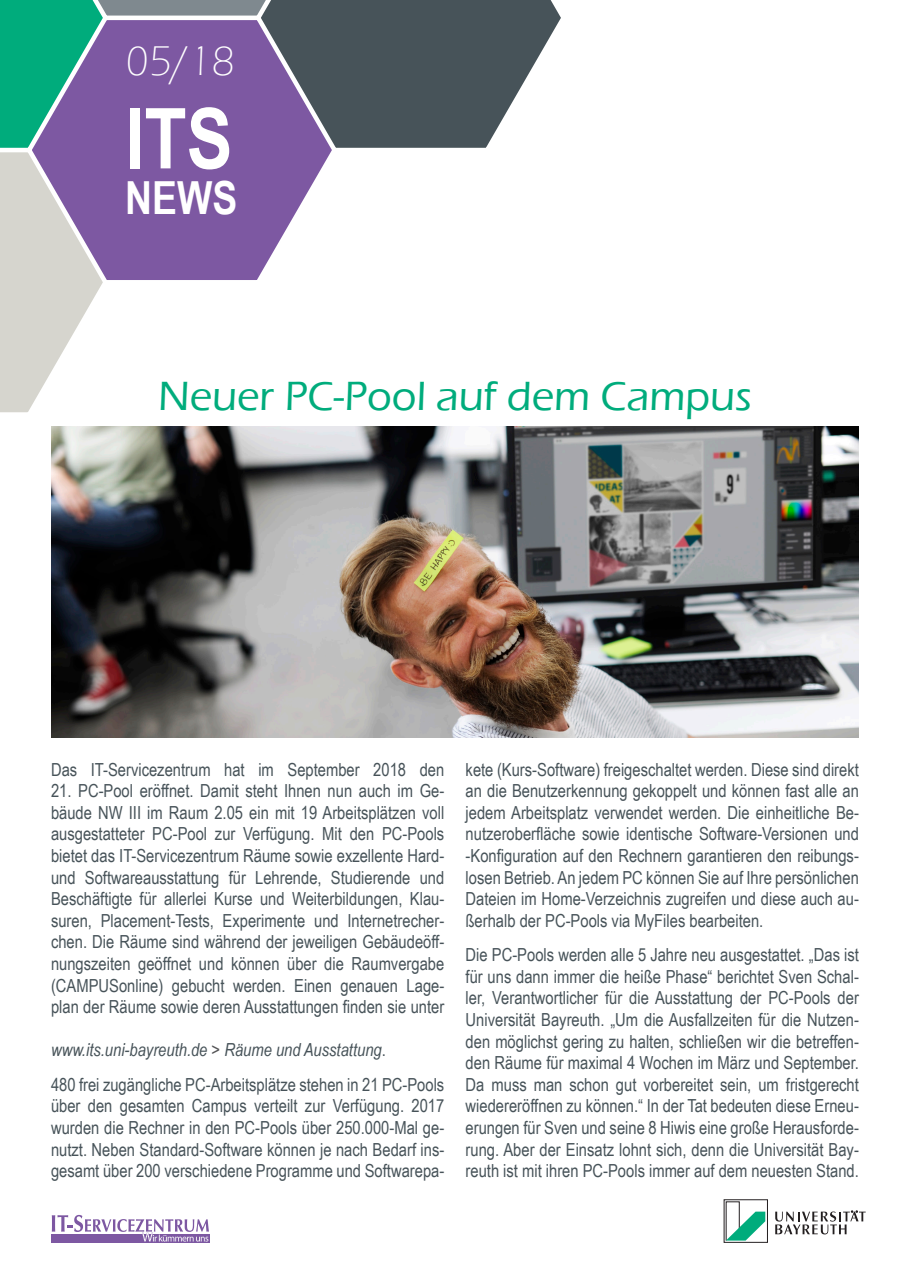
<style>
.page{position:relative;width:910px;height:1280px;background:#fff}
.page>*{position:absolute;margin:0;border:0;box-sizing:border-box;transform-origin:0 0}
.t1{font:700 84px "Arial Narrow";color:#fff}
.t2{font:700 45.6px "Arial Narrow";color:#fff}
.t3{font:300 42.75px "Eras ITC";color:#fff}
.t4{font:500 42px "Eras ITC";color:#00ac7c}
.Fließtext{font:18px/21.6px "Arial Narrow";color:#475359;text-align:justify}
.Fließtext-2{font:italic 18px "Arial Narrow";color:#475359}
.s1{color:#535355}
.s2{font-style:normal}
</style>
<div class="page">
<svg style="left:0;top:0;width:561px;height:413px"></svg>
<img style="left:51px;top:426px;width:808px;height:312px">
<div style="left:51px;top:1234px;width:158px;height:9px;background:#7d58a2"></div>
<svg style="left:52px;top:1215px;width:157px;height:27px"></svg>
<svg style="left:726px;top:1201px;width:39px;height:39px"></svg>
<div style="left:724px;top:1199px;width:44px;height:43px;border:1px solid #231f20"></div>
<svg style="left:775px;top:1211px;width:91px;height:23px"></svg>
<p class="t3" style="left:126px;top:38px;width:110px">05/18</p>
<p class="t1" style="left:125px;top:75px;width:109px">ITS</p>
<p class="t2" style="left:125px;top:163px;width:114px">NEWS</p>
<p class="t4" style="left:158px;top:372px;width:595px">Neuer PC-Pool auf dem Campus</p>
<p class="Fließtext" style="left:51px;top:758px;width:395px">Das IT-Servicezentrum hat im September 2018 den</p>
<p class="Fließtext" style="left:51px;top:779px;width:395px">21. PC-Pool eröffnet. Damit steht Ihnen nun auch im Ge&shy;bäude NW III im Raum 2.05 ein mit 19 Arbeitsplätzen voll ausgestatteter PC-Pool zur Verfügung. Mit den PC-Pools bietet das IT-Servicezentrum Räume sowie exzellente Hard&shy;und Softwareausstattung für Lehrende, Studierende und Beschäftigte für allerlei Kurse und Weiterbildungen, Klau&shy;suren, Placement-Tests, Experimente und Internetrecher&shy;chen. Die Räume sind während der jeweiligen Gebäudeöff&shy;nungszeiten geöffnet und können über die Raumvergabe (CAMPUSonline) gebucht werden. Einen genauen Lage&shy;plan der Räume sowie deren Ausstattungen finden sie unter</p>
<p class="Fließtext-2" style="left:51px;top:1037px;width:336px">www.its.uni-bayreuth.de <span class="s1">&gt;</span> Räume und Ausstattung<span class="s2">.</span></p>
<p class="Fließtext" style="left:51px;top:1073px;width:395px">480 frei zugängliche PC-Arbeitsplätze stehen in 21 PC-Pools über den gesamten Campus verteilt zur Verfügung. 2017 wurden die Rechner in den PC-Pools über 250.000-Mal ge&shy;nutzt. Neben Standard-Software können je nach Bedarf ins&shy;gesamt über 200 verschiedene Programme und Softwarepa-</p>
<p class="Fließtext" style="left:466px;top:758px;width:395px">kete (Kurs-Software) freigeschaltet werden. Diese sind direkt an die Benutzerkennung gekoppelt und können fast alle an jedem Arbeitsplatz verwendet werden. Die einheitliche Be&shy;nutzeroberfläche sowie identische Software-Versionen und -Konfiguration auf den Rechnern garantieren den reibungs&shy;losen Betrieb. An jedem PC können Sie auf Ihre persönlichen Dateien im Home-Verzeichnis zugreifen und diese auch au&shy;ßerhalb der PC-Pools via MyFiles bearbeiten.</p>
<p class="Fließtext" style="left:466px;top:943px;width:395px">Die PC-Pools werden alle 5 Jahre neu ausgestattet. „Das ist für uns dann immer die heiße Phase“ berichtet Sven Schal&shy;ler, Verantwortlicher für die Ausstattung der PC-Pools der Universität Bayreuth. „Um die Ausfallzeiten für die Nutzen&shy;den möglichst gering zu halten, schließen wir die betreffen&shy;den Räume für maximal 4 Wochen im März und September.<br>Da muss man schon gut vorbereitet sein, um fristgerecht wiedereröffnen zu können.“ In der Tat bedeuten diese Erneu&shy;erungen für Sven und seine 8 Hiwis eine große Herausforde&shy;rung. Aber der Einsatz lohnt sich, denn die Universität Bay&shy;reuth ist mit ihren PC-Pools immer auf dem neuesten Stand.</p>
</div>
